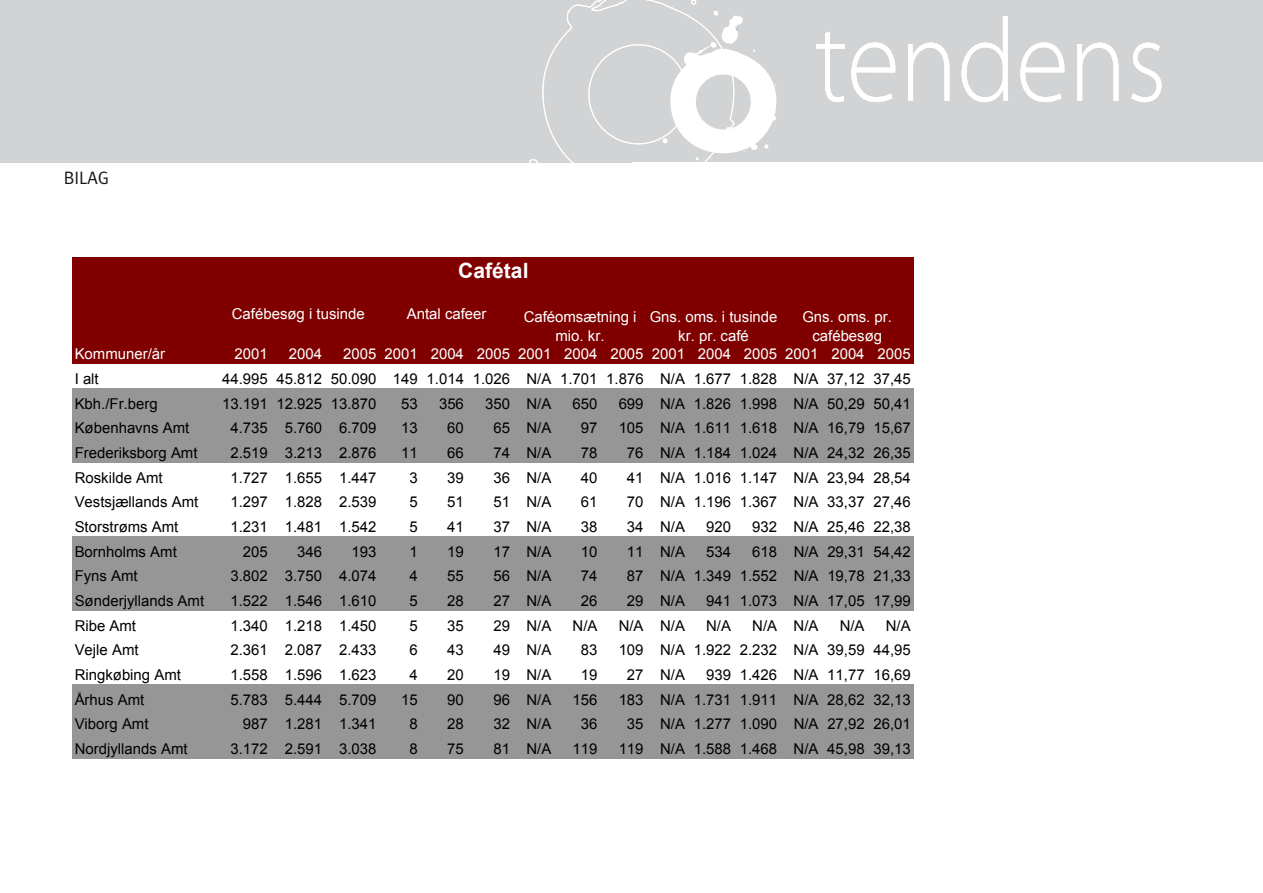
<style>
.page{position:relative;width:1263px;height:893px;background:#fff}
.page>*{position:absolute;margin:0;border:0;box-sizing:border-box;transform-origin:0 0}
.t1{font:700 21px "Arial";color:#fff}
.t2{font:18px "Meta Normal";color:#1a171c}
.t3{font:15px "Arial";color:#000}
.t4{font:15px/18.6px "Arial";color:#fff;text-align:center}
</style>
<div class="page">
<div style="left:631px;top:0;width:632px;height:162px;background:#d2d3d4"></div>
<div style="left:0;top:0;width:631px;height:162px;background:#d2d3d4"></div>
<svg style="left:528px;top:0;width:248px;height:163px"></svg>
<svg style="left:816px;top:32px;width:29px;height:70px"></svg>
<svg style="left:851px;top:43px;width:44px;height:59px"></svg>
<svg style="left:908px;top:43px;width:41px;height:58px"></svg>
<svg style="left:961px;top:16px;width:47px;height:86px"></svg>
<svg style="left:1020px;top:43px;width:44px;height:59px"></svg>
<svg style="left:1077px;top:43px;width:41px;height:58px"></svg>
<svg style="left:1131px;top:43px;width:30px;height:59px"></svg>
<div style="left:72px;top:257px;width:842px;height:107px;background:#800000"></div>
<div style="left:72px;top:388px;width:842px;height:75px;background:#969696"></div>
<div style="left:72px;top:536px;width:842px;height:75px;background:#969696"></div>
<div style="left:72px;top:684px;width:842px;height:75px;background:#969696"></div>
<p class="t2" style="left:64px;top:168px;width:47px">BILAG</p>
<p class="t1" style="left:458px;top:257px;width:72px">Cafétal</p>
<p class="t4" style="left:232px;top:304px;width:134px">Cafébesøg i tusinde</p>
<p class="t4" style="left:524px;top:308px;width:114px">Caféomsætning i mio. kr.</p>
<p class="t4" style="left:650px;top:308px;width:129px">Gns. oms. i tusinde kr. pr. café</p>
<p class="t4" style="left:802px;top:308px;width:91px">Gns. oms. pr. cafébesøg</p>
<p class="t4" style="left:407px;top:304px;width:81px">Antal cafeer</p>
<p class="t4" style="left:75px;top:345px;width:92px">Kommuner/år</p>
<p class="t4" style="left:235px;top:345px;width:35px">2001</p>
<p class="t4" style="left:289px;top:345px;width:35px">2004</p>
<p class="t4" style="left:343px;top:345px;width:569px">2005 2001 2004 2005 2001 2004 2005 2001 2004 2005 2001 2004 2005</p>
<p class="t3" style="left:75px;top:369px;width:26px">I alt</p>
<p class="t3" style="left:222px;top:369px;width:690px">44.995 45.812 50.090 149 1.014 1.026 N/A 1.701 1.876 N/A 1.677 1.828 N/A 37,12 37,45</p>
<p class="t3" style="left:75px;top:394px;width:85px">Kbh./Fr.berg</p>
<p class="t3" style="left:222px;top:394px;width:156px">13.191 12.925 13.870</p>
<p class="t3" style="left:401px;top:394px;width:18px">53</p>
<p class="t3" style="left:439px;top:394px;width:26px">356</p>
<p class="t3" style="left:485px;top:394px;width:68px">350 N/A</p>
<p class="t3" style="left:573px;top:394px;width:26px">650</p>
<p class="t3" style="left:619px;top:394px;width:294px">699 N/A 1.826 1.998 N/A 50,29 50,41</p>
<p class="t3" style="left:75px;top:418px;width:116px">Københavns Amt</p>
<p class="t3" style="left:230px;top:418px;width:148px">4.735 5.760 6.709</p>
<p class="t3" style="left:401px;top:418px;width:18px">13</p>
<p class="t3" style="left:447px;top:418px;width:18px">60</p>
<p class="t3" style="left:493px;top:418px;width:60px">65 N/A</p>
<p class="t3" style="left:581px;top:418px;width:18px">97</p>
<p class="t3" style="left:619px;top:418px;width:294px">105 N/A 1.611 1.618 N/A 16,79 15,67</p>
<p class="t3" style="left:75px;top:443px;width:124px">Frederiksborg Amt</p>
<p class="t3" style="left:230px;top:443px;width:148px">2.519 3.213 2.876</p>
<p class="t3" style="left:401px;top:443px;width:18px">11</p>
<p class="t3" style="left:447px;top:443px;width:18px">66</p>
<p class="t3" style="left:493px;top:443px;width:60px">74 N/A</p>
<p class="t3" style="left:581px;top:443px;width:18px">78</p>
<p class="t3" style="left:627px;top:443px;width:285px">76 N/A 1.184 1.024 N/A 24,32 26,35</p>
<p class="t3" style="left:75px;top:468px;width:89px">Roskilde Amt</p>
<p class="t3" style="left:230px;top:468px;width:148px">1.727 1.655 1.447</p>
<p class="t3" style="left:409px;top:468px;width:10px">3</p>
<p class="t3" style="left:447px;top:468px;width:18px">39</p>
<p class="t3" style="left:493px;top:468px;width:60px">36 N/A</p>
<p class="t3" style="left:581px;top:468px;width:18px">40</p>
<p class="t3" style="left:627px;top:468px;width:285px">41 N/A 1.016 1.147 N/A 23,94 28,54</p>
<p class="t3" style="left:75px;top:492px;width:125px">Vestsjællands Amt</p>
<p class="t3" style="left:230px;top:492px;width:148px">1.297 1.828 2.539</p>
<p class="t3" style="left:409px;top:492px;width:10px">5</p>
<p class="t3" style="left:447px;top:492px;width:18px">51</p>
<p class="t3" style="left:493px;top:492px;width:60px">51 N/A</p>
<p class="t3" style="left:581px;top:492px;width:18px">61</p>
<p class="t3" style="left:627px;top:492px;width:285px">70 N/A 1.196 1.367 N/A 33,37 27,46</p>
<p class="t3" style="left:75px;top:517px;width:105px">Storstrøms Amt</p>
<p class="t3" style="left:230px;top:517px;width:148px">1.231 1.481 1.542</p>
<p class="t3" style="left:409px;top:517px;width:10px">5</p>
<p class="t3" style="left:447px;top:517px;width:18px">41</p>
<p class="t3" style="left:493px;top:517px;width:60px">37 N/A</p>
<p class="t3" style="left:581px;top:517px;width:18px">38</p>
<p class="t3" style="left:627px;top:517px;width:60px">34 N/A</p>
<p class="t3" style="left:706px;top:517px;width:26px">920</p>
<p class="t3" style="left:752px;top:517px;width:160px">932 N/A 25,46 22,38</p>
<p class="t3" style="left:75px;top:542px;width:104px">Bornholms Amt</p>
<p class="t3" style="left:243px;top:542px;width:26px">205</p>
<p class="t3" style="left:297px;top:542px;width:26px">346</p>
<p class="t3" style="left:352px;top:542px;width:26px">193</p>
<p class="t3" style="left:409px;top:542px;width:10px">1</p>
<p class="t3" style="left:447px;top:542px;width:18px">19</p>
<p class="t3" style="left:493px;top:542px;width:60px">17 N/A</p>
<p class="t3" style="left:581px;top:542px;width:18px">10</p>
<p class="t3" style="left:627px;top:542px;width:60px">11 N/A</p>
<p class="t3" style="left:706px;top:542px;width:26px">534</p>
<p class="t3" style="left:752px;top:542px;width:160px">618 N/A 29,31 54,42</p>
<p class="t3" style="left:75px;top:566px;width:65px">Fyns Amt</p>
<p class="t3" style="left:230px;top:566px;width:148px">3.802 3.750 4.074</p>
<p class="t3" style="left:409px;top:566px;width:10px">4</p>
<p class="t3" style="left:447px;top:566px;width:18px">55</p>
<p class="t3" style="left:493px;top:566px;width:60px">56 N/A</p>
<p class="t3" style="left:581px;top:566px;width:18px">74</p>
<p class="t3" style="left:627px;top:566px;width:285px">87 N/A 1.349 1.552 N/A 19,78 21,33</p>
<p class="t3" style="left:75px;top:591px;width:131px">Sønderjyllands Amt</p>
<p class="t3" style="left:230px;top:591px;width:148px">1.522 1.546 1.610</p>
<p class="t3" style="left:409px;top:591px;width:10px">5</p>
<p class="t3" style="left:447px;top:591px;width:18px">28</p>
<p class="t3" style="left:493px;top:591px;width:60px">27 N/A</p>
<p class="t3" style="left:581px;top:591px;width:18px">26</p>
<p class="t3" style="left:627px;top:591px;width:60px">29 N/A</p>
<p class="t3" style="left:706px;top:591px;width:206px">941 1.073 N/A 17,05 17,99</p>
<p class="t3" style="left:75px;top:616px;width:63px">Ribe Amt</p>
<p class="t3" style="left:230px;top:616px;width:148px">1.340 1.218 1.450</p>
<p class="t3" style="left:409px;top:616px;width:10px">5</p>
<p class="t3" style="left:447px;top:616px;width:18px">35</p>
<p class="t3" style="left:493px;top:616px;width:60px">29 N/A</p>
<p class="t3" style="left:573px;top:616px;width:26px">N/A</p>
<p class="t3" style="left:619px;top:616px;width:68px">N/A N/A</p>
<p class="t3" style="left:706px;top:616px;width:26px">N/A</p>
<p class="t3" style="left:752px;top:616px;width:68px">N/A N/A</p>
<p class="t3" style="left:840px;top:616px;width:26px">N/A</p>
<p class="t3" style="left:886px;top:616px;width:26px">N/A</p>
<p class="t3" style="left:75px;top:640px;width:65px">Vejle Amt</p>
<p class="t3" style="left:230px;top:640px;width:148px">2.361 2.087 2.433</p>
<p class="t3" style="left:409px;top:640px;width:10px">6</p>
<p class="t3" style="left:447px;top:640px;width:18px">43</p>
<p class="t3" style="left:493px;top:640px;width:60px">49 N/A</p>
<p class="t3" style="left:581px;top:640px;width:18px">83</p>
<p class="t3" style="left:619px;top:640px;width:294px">109 N/A 1.922 2.232 N/A 39,59 44,95</p>
<p class="t3" style="left:75px;top:665px;width:108px">Ringkøbing Amt</p>
<p class="t3" style="left:230px;top:665px;width:148px">1.558 1.596 1.623</p>
<p class="t3" style="left:409px;top:665px;width:10px">4</p>
<p class="t3" style="left:447px;top:665px;width:18px">20</p>
<p class="t3" style="left:493px;top:665px;width:60px">19 N/A</p>
<p class="t3" style="left:581px;top:665px;width:18px">19</p>
<p class="t3" style="left:627px;top:665px;width:60px">27 N/A</p>
<p class="t3" style="left:706px;top:665px;width:206px">939 1.426 N/A 11,77 16,69</p>
<p class="t3" style="left:75px;top:690px;width:71px">Århus Amt</p>
<p class="t3" style="left:230px;top:690px;width:148px">5.783 5.444 5.709</p>
<p class="t3" style="left:401px;top:690px;width:18px">15</p>
<p class="t3" style="left:447px;top:690px;width:18px">90</p>
<p class="t3" style="left:493px;top:690px;width:60px">96 N/A</p>
<p class="t3" style="left:573px;top:690px;width:26px">156</p>
<p class="t3" style="left:619px;top:690px;width:294px">183 N/A 1.731 1.911 N/A 28,62 32,13</p>
<p class="t3" style="left:75px;top:714px;width:75px">Viborg Amt</p>
<p class="t3" style="left:243px;top:714px;width:135px">987 1.281 1.341</p>
<p class="t3" style="left:409px;top:714px;width:10px">8</p>
<p class="t3" style="left:447px;top:714px;width:18px">28</p>
<p class="t3" style="left:493px;top:714px;width:60px">32 N/A</p>
<p class="t3" style="left:581px;top:714px;width:18px">36</p>
<p class="t3" style="left:627px;top:714px;width:285px">35 N/A 1.277 1.090 N/A 27,92 26,01</p>
<p class="t3" style="left:75px;top:739px;width:114px">Nordjyllands Amt</p>
<p class="t3" style="left:230px;top:739px;width:148px">3.172 2.591 3.038</p>
<p class="t3" style="left:409px;top:739px;width:10px">8</p>
<p class="t3" style="left:447px;top:739px;width:18px">75</p>
<p class="t3" style="left:493px;top:739px;width:60px">81 N/A</p>
<p class="t3" style="left:573px;top:739px;width:26px">119</p>
<p class="t3" style="left:619px;top:739px;width:294px">119 N/A 1.588 1.468 N/A 45,98 39,13</p>
</div>
